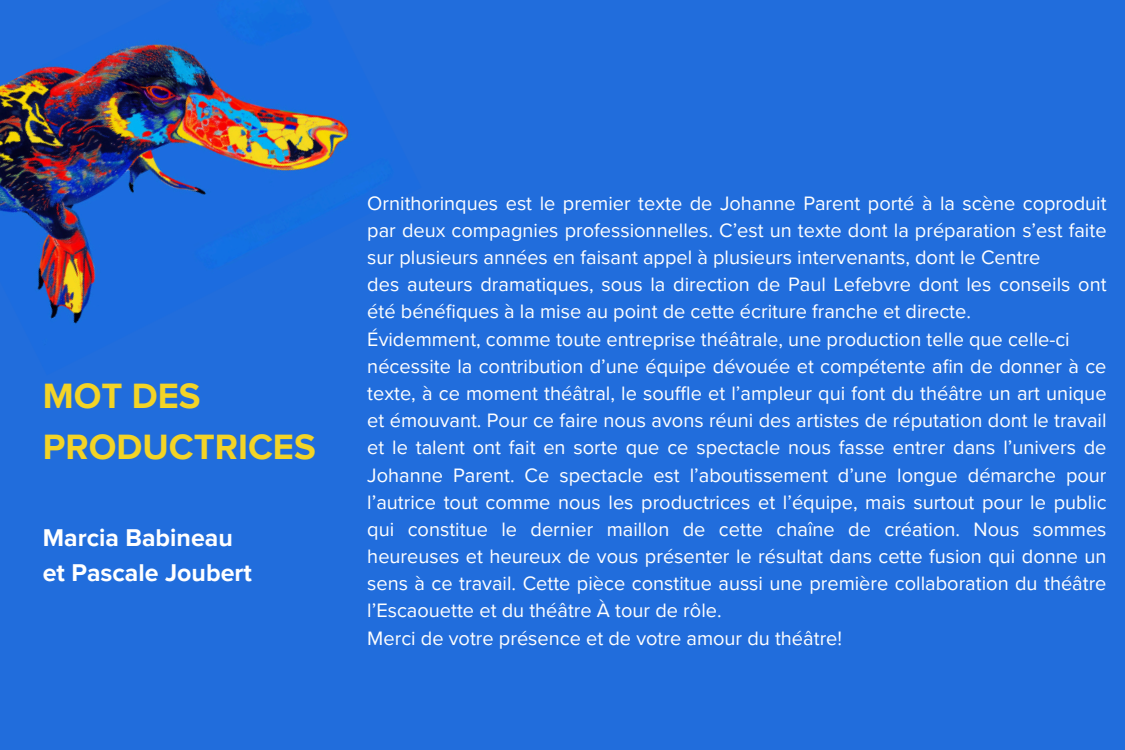
<style>
.page{position:relative;width:1125px;height:750px;background:#216ddc}
.page>*{position:absolute;margin:0;border:0;box-sizing:border-box;transform-origin:0 0}
.t1{font:700 36.25px/50.6px "Proxima Nova";color:#f3d426}
.t2{font:700 25px/34.8px "Proxima Nova";color:#fff}
.t3{font:20px/27.2px "Proxima Nova";color:#fff;text-align:justify}
</style>
<div class="page">
<img style="left:0;top:0;width:393px;height:324px">
<p class="t1" style="left:43px;top:371px;width:275px">MOT DES<br>PRODUCTRICES</p>
<h2 class="t2" style="left:43px;top:521px;width:211px">Marcia Babineau et Pascale Joubert</h2>
<p class="t3" style="left:367px;top:190px;width:741px">Ornithorinques est le premier texte de Johanne Parent porté à la scène coproduit par deux compagnies professionnelles. C’est un texte dont la préparation s’est faite sur plusieurs années en faisant appel à plusieurs intervenants, dont le Centre</p>
<p class="t3" style="left:367px;top:271px;width:741px">des auteurs dramatiques, sous la direction de Paul Lefebvre dont les conseils ont été bénéfiques à la mise au point de cette écriture franche et directe.</p>
<p class="t3" style="left:367px;top:326px;width:704px">Évidemment, comme toute entreprise théâtrale, une production telle que celle-ci</p>
<p class="t3" style="left:367px;top:353px;width:741px">nécessite la contribution d’une équipe dévouée et compétente afin de donner à ce texte, à ce moment théâtral, le souffle et l’ampleur qui font du théâtre un art unique et émouvant. Pour ce faire nous avons réuni des artistes de réputation dont le travail et le talent ont fait en sorte que ce spectacle nous fasse entrer dans l’univers de Johanne Parent. Ce spectacle est l’aboutissement d’une longue démarche pour l’autrice tout comme nous les productrices et l’équipe, mais surtout pour le public qui constitue le dernier maillon de cette chaîne de création. Nous sommes heureuses et heureux de vous présenter le résultat dans cette fusion qui donne un sens à ce travail. Cette pièce constitue aussi une première collaboration du théâtre l’Escaouette et du théâtre À tour de rôle.</p>
<h1 class="t3" style="left:367px;top:625px;width:476px">Merci de votre présence et de votre amour du théâtre!</h1>
</div>
